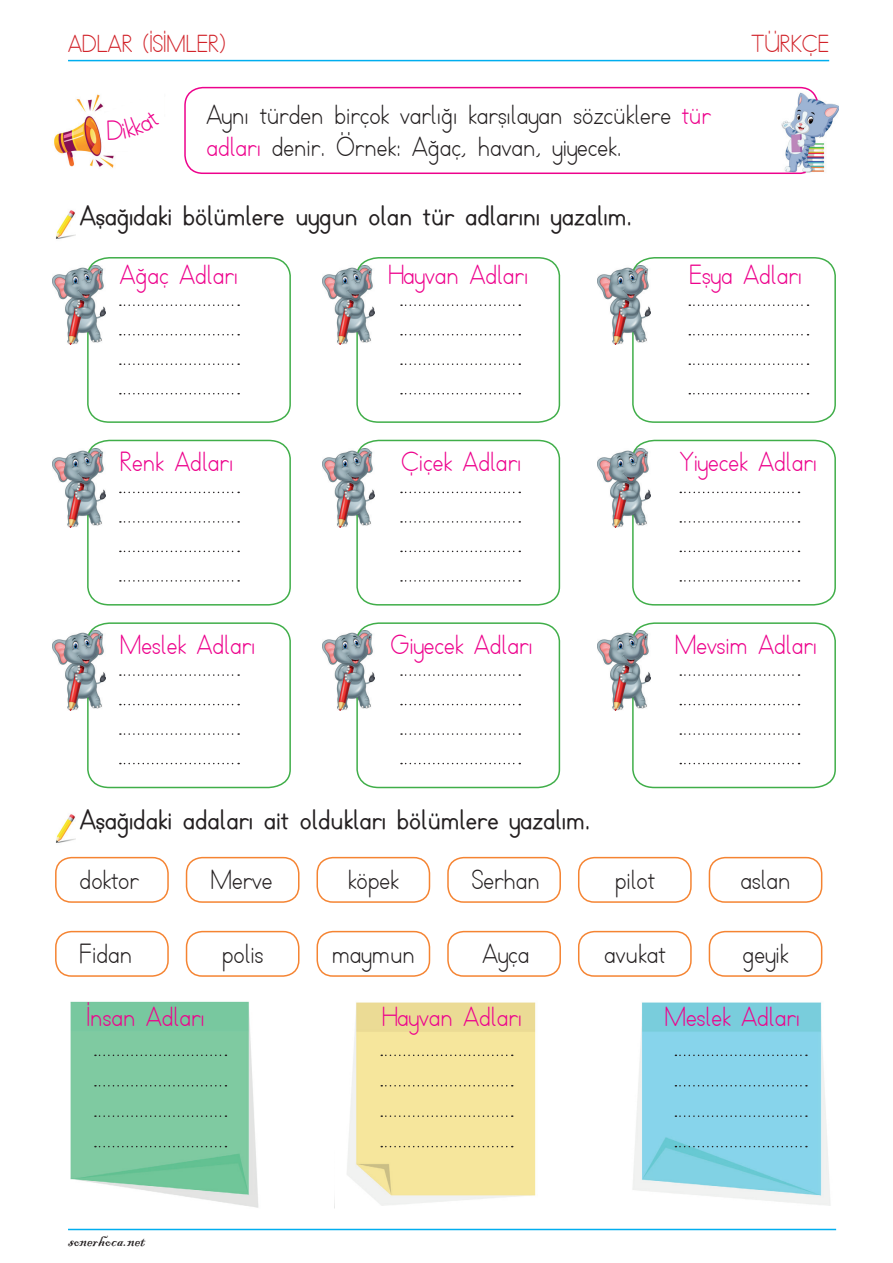
<style>
.page{position:relative;width:893px;height:1263px;background:#fff}
.page>*{position:absolute;margin:0;border:0;box-sizing:border-box;transform-origin:0 0}
.t1{font:27px/32.4px "TTKB Dik Temel Abece";color:#231f20}
.t2{font:27px "TTKB Dik Temel Abece";color:#ed028c}
.t3{font:700 27px "TTKB Dik Temel Abece";color:#231f20}
.t4{font:24px "TTKB Dik Temel Abece";color:#d1232a}
.t5{font:18px "Blackadder ITC";color:#231f20}
.s1{color:#ed028c}
</style>
<div class="page">
<hr style="left:68px;top:60px;width:761px;height:1px;background:#00aeef">
<img style="left:54px;top:94px;width:60px;height:74px">
<img style="left:819px;top:100px;width:20px;height:72px">
<svg style="left:184px;top:86px;width:635px;height:88px"></svg>
<img style="left:56px;top:210px;width:19px;height:29px">
<img style="left:56px;top:814px;width:19px;height:29px">
<img style="left:53px;top:267px;width:33px;height:78px">
<img style="left:53px;top:450px;width:33px;height:78px">
<img style="left:53px;top:632px;width:33px;height:78px">
<img style="left:598px;top:267px;width:33px;height:78px">
<img style="left:598px;top:450px;width:33px;height:78px">
<img style="left:598px;top:632px;width:33px;height:78px">
<img style="left:322px;top:267px;width:34px;height:78px">
<img style="left:322px;top:450px;width:34px;height:78px">
<img style="left:322px;top:632px;width:34px;height:78px">
<svg style="left:86px;top:257px;width:205px;height:166px"></svg>
<svg style="left:86px;top:439px;width:205px;height:167px"></svg>
<svg style="left:86px;top:622px;width:205px;height:167px"></svg>
<svg style="left:356px;top:257px;width:205px;height:166px"></svg>
<svg style="left:356px;top:439px;width:205px;height:167px"></svg>
<svg style="left:356px;top:622px;width:205px;height:167px"></svg>
<svg style="left:631px;top:257px;width:205px;height:166px"></svg>
<svg style="left:631px;top:439px;width:205px;height:167px"></svg>
<svg style="left:631px;top:622px;width:205px;height:167px"></svg>
<div style="left:55px;top:857px;width:114px;height:46px;border:2px solid #f58432;border-radius:16px"></div>
<div style="left:55px;top:931px;width:114px;height:46px;border:2px solid #f58432;border-radius:16px"></div>
<div style="left:186px;top:857px;width:113px;height:46px;border:2px solid #f58432;border-radius:16px"></div>
<div style="left:186px;top:931px;width:113px;height:46px;border:2px solid #f58432;border-radius:16px"></div>
<div style="left:316px;top:857px;width:114px;height:46px;border:2px solid #f58432;border-radius:16px"></div>
<div style="left:316px;top:931px;width:114px;height:46px;border:2px solid #f58432;border-radius:16px"></div>
<div style="left:447px;top:857px;width:114px;height:46px;border:2px solid #f58432;border-radius:16px"></div>
<div style="left:447px;top:931px;width:114px;height:46px;border:2px solid #f58432;border-radius:16px"></div>
<div style="left:578px;top:857px;width:114px;height:46px;border:2px solid #f58432;border-radius:16px"></div>
<div style="left:578px;top:931px;width:114px;height:46px;border:2px solid #f58432;border-radius:16px"></div>
<div style="left:709px;top:857px;width:113px;height:46px;border:2px solid #f58432;border-radius:16px"></div>
<div style="left:709px;top:931px;width:113px;height:46px;border:2px solid #f58432;border-radius:16px"></div>
<img style="left:70px;top:1001px;width:189px;height:207px">
<img style="left:334px;top:1002px;width:202px;height:207px">
<img style="left:632px;top:1002px;width:198px;height:204px">
<svg style="left:95px;top:1054px;width:131px;height:2px"></svg>
<svg style="left:381px;top:1054px;width:132px;height:2px"></svg>
<svg style="left:675px;top:1054px;width:132px;height:2px"></svg>
<svg style="left:95px;top:1085px;width:131px;height:1px"></svg>
<svg style="left:381px;top:1085px;width:132px;height:1px"></svg>
<svg style="left:675px;top:1085px;width:132px;height:1px"></svg>
<svg style="left:95px;top:1115px;width:131px;height:2px"></svg>
<svg style="left:381px;top:1115px;width:132px;height:2px"></svg>
<svg style="left:675px;top:1115px;width:132px;height:2px"></svg>
<svg style="left:95px;top:1146px;width:131px;height:1px"></svg>
<svg style="left:381px;top:1146px;width:132px;height:1px"></svg>
<svg style="left:675px;top:1146px;width:132px;height:1px"></svg>
<hr style="left:68px;top:1229px;width:768px;height:1px;background:#00aeef">
<svg style="left:100px;top:94px;width:14px;height:58px"></svg>
<p class="t4" style="left:68px;top:30px;width:160px">ADLAR (İSİMLER)</p>
<p class="t4" style="left:752px;top:30px;width:79px">TÜRKÇE</p>
<p class="t1" style="left:206px;top:99px;width:506px">Aynı türden birçok varlığı karşılayan sözcüklere <span class="s1">tür adları</span> denir. Örnek: Ağaç, havan, yiyecek.</p>
<p class="t3" style="left:80px;top:199px;width:554px">Aşağıdaki bölümlere uygun olan tür adlarını yazalım.</p>
<p class="t2" style="left:120px;top:258px;width:120px">Ağaç Adları</p>
<p class="t2" style="left:389px;top:258px;width:140px">Hayvan Adları</p>
<p class="t2" style="left:689px;top:258px;width:114px">Eşya Adları</p>
<p class="t2" style="left:120px;top:446px;width:115px">Renk Adları</p>
<p class="t2" style="left:401px;top:446px;width:122px">Çiçek Adları</p>
<p class="t2" style="left:680px;top:446px;width:138px">Yiyecek Adları</p>
<p class="t2" style="left:120px;top:628px;width:137px">Meslek Adları</p>
<p class="t2" style="left:390px;top:628px;width:144px">Giyecek Adları</p>
<p class="t2" style="left:675px;top:628px;width:144px">Mevsim Adları</p>
<p class="t3" style="left:80px;top:803px;width:512px">Aşağıdaki adaları ait oldukları bölümlere yazalım.</p>
<p class="t1" style="left:80px;top:864px;width:61px">doktor</p>
<p class="t1" style="left:210px;top:864px;width:64px">Merve</p>
<p class="t1" style="left:348px;top:864px;width:53px">köpek</p>
<p class="t1" style="left:472px;top:864px;width:70px">Serhan</p>
<p class="t1" style="left:615px;top:864px;width:42px">pilot</p>
<p class="t1" style="left:740px;top:864px;width:52px">aslan</p>
<p class="t1" style="left:80px;top:938px;width:54px">Fidan</p>
<p class="t1" style="left:222px;top:938px;width:43px">polis</p>
<p class="t1" style="left:332px;top:938px;width:85px">maymun</p>
<p class="t1" style="left:482px;top:938px;width:49px">Ayça</p>
<p class="t1" style="left:604px;top:938px;width:63px">avukat</p>
<p class="t1" style="left:743px;top:938px;width:47px">geyik</p>
<p class="t2" style="left:87px;top:1000px;width:120px">İnsan Adları</p>
<p class="t2" style="left:383px;top:1000px;width:140px">Hayvan Adları</p>
<p class="t2" style="left:664px;top:1000px;width:137px">Meslek Adları</p>
<p class="t5" style="left:68px;top:1229px;width:79px">sonerhoca.net</p>
</div>
